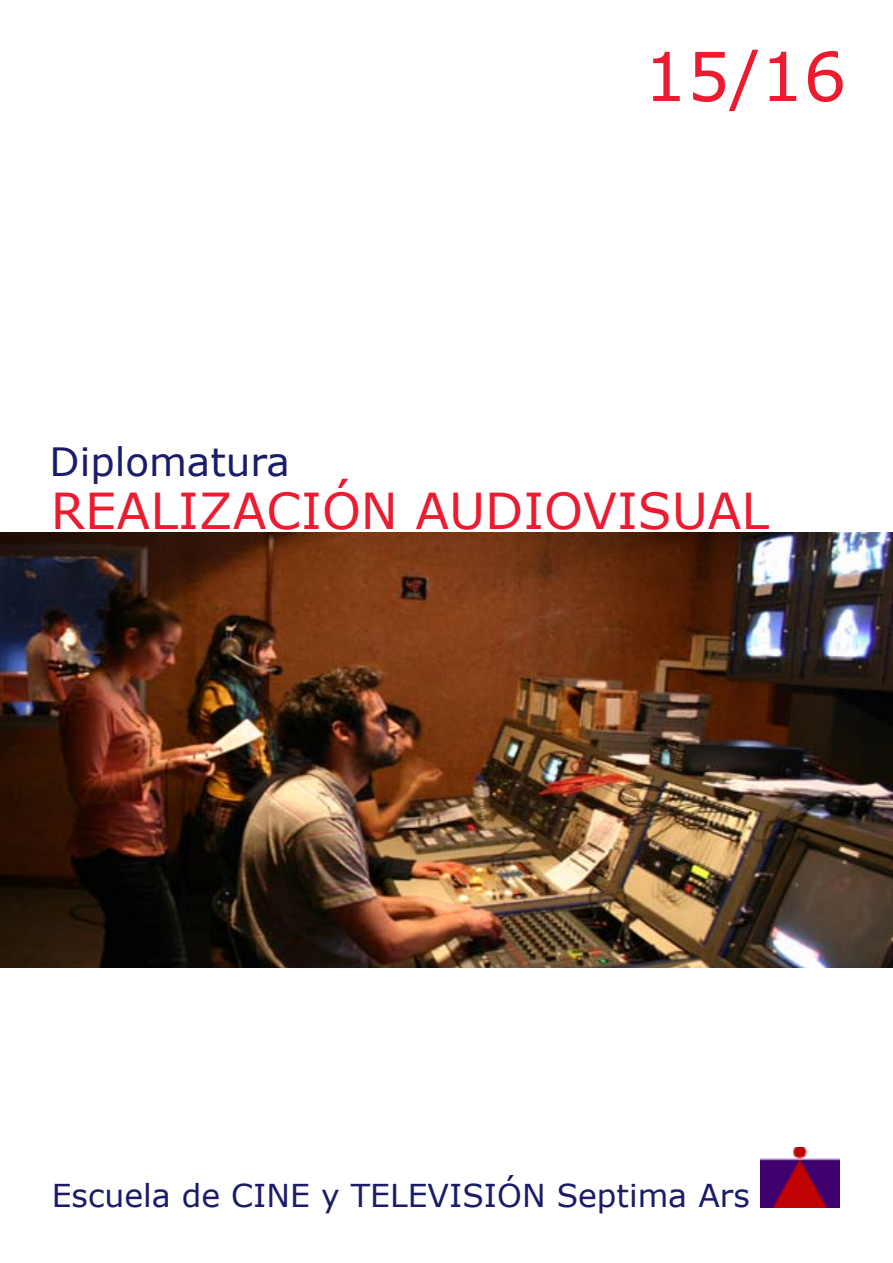
<style>
.page{position:relative;width:893px;height:1263px;background:#fff}
.page>*{position:absolute;margin:0;border:0;box-sizing:border-box;transform-origin:0 0}
.t1{font:67.5px "Verdana";color:#ed1b30}
.t2{font:49.5px "Verdana";color:#ed1b30}
.t3{font:39px "Verdana";color:#1a1c69}
.t4{font:31.5px "Verdana";color:#1a1c69}
</style>
<div class="page">
<img style="left:761px;top:1147px;width:79px;height:60px">
<img style="left:0;top:532px;width:893px;height:435px">
<h1 class="t1" style="left:644px;top:30px;width:204px">15/16</h1>
<p class="t3" style="left:50px;top:435px;width:242px">Diplomatura</p>
<h2 class="t2" style="left:51px;top:477px;width:720px">REALIZACIÓN AUDIOVISUAL</h2>
<p class="t4" style="left:52px;top:1174px;width:700px">Escuela de CINE y TELEVISIÓN Septima Ars</p>
</div>
